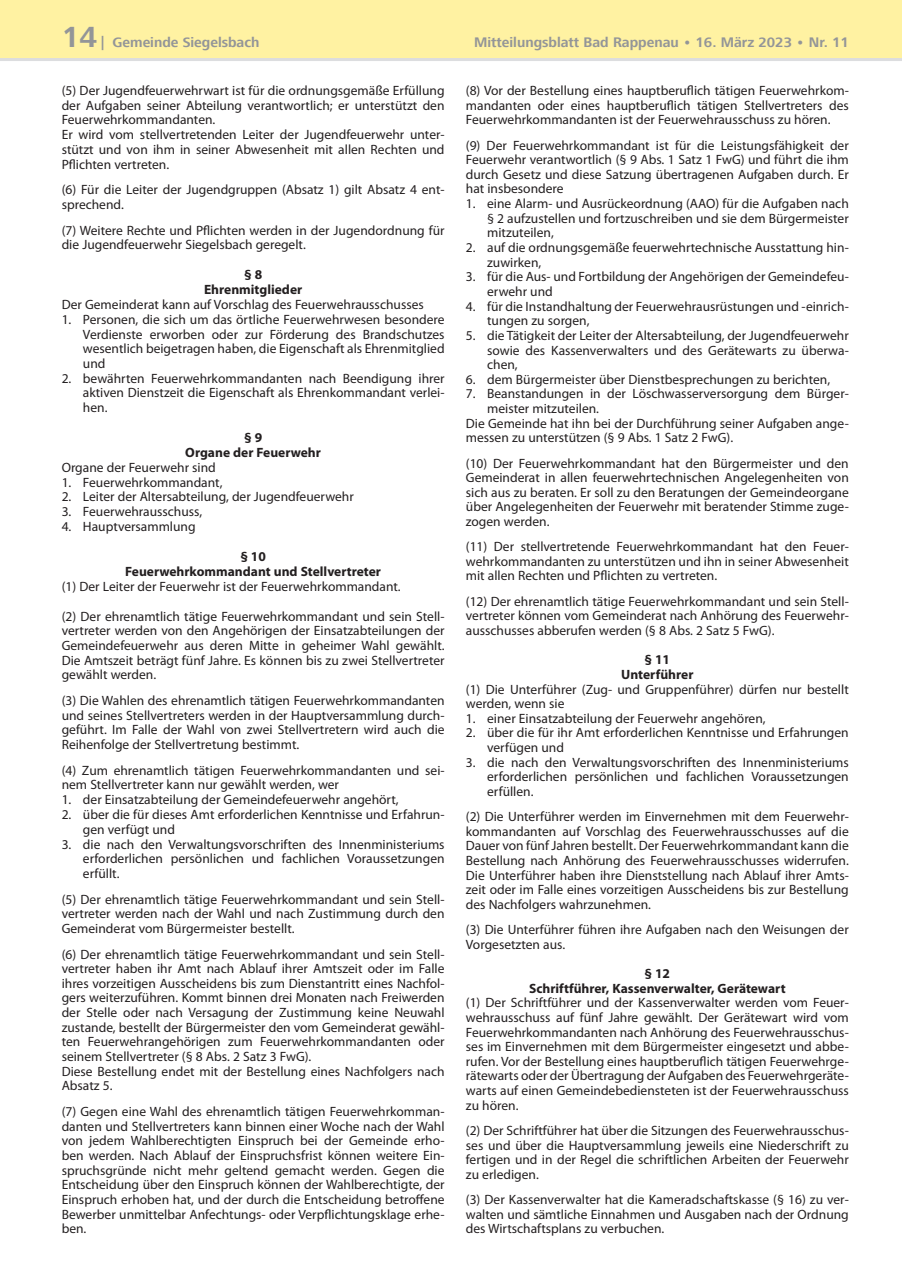
<style>
.page{position:relative;width:902px;height:1280px;background:#fff}
.page>*{position:absolute;margin:0;border:0;box-sizing:border-box;transform-origin:0 0}
.t1{font:700 14.25px "Frutiger Next LT";color:#939598}
.Grundtext{font:13.5px/14.7px "Myriad Pro";color:#231f20;text-align:justify}
.bfh_aufzaehlung_zahl{font:13.5px/14.7px "Myriad Pro";color:#231f20;text-align:justify}
.bfh_halbfett{font:700 13.5px "Myriad Pro";color:#231f20}
.s1{font-size:30px}
</style>
<div class="page">
<div style="left:0;top:0;width:901px;height:60px;background:#fff2a2"></div>
<hr style="left:0;top:58px;width:901px;height:3px;background:#dcdddf">
<hr style="left:901px;top:0;width:1px;height:60px;background:#fff2a2">
<p class="t1" style="left:62px;top:34px;width:199px"><span class="s1">14</span> | Gemeinde Siegelsbach</p>
<p class="t1" style="left:474px;top:34px;width:376px">Mitteilungsblatt Bad Rappenau • 16. März 2023 • Nr. 11</p>
<p class="Grundtext" style="left:62px;top:83px;width:384px">(5) Der Jugendfeuerwehrwart ist für die ordnungsgemäße Erfüllung der Aufgaben seiner Abteilung verantwortlich; er unterstützt den Feuerwehrkommandanten.</p>
<p class="Grundtext" style="left:62px;top:127px;width:384px">Er wird vom stellvertretenden Leiter der Jugendfeuerwehr unter&shy;stützt und von ihm in seiner Abwesenheit mit allen Rechten und Pflichten vertreten.</p>
<p class="Grundtext" style="left:62px;top:182px;width:384px">(6) Für die Leiter der Jugendgruppen (Absatz 1) gilt Absatz 4 ent&shy;sprechend.</p>
<p class="Grundtext" style="left:62px;top:223px;width:384px">(7) Weitere Rechte und Pflichten werden in der Jugendordnung für die Jugendfeuerwehr Siegelsbach geregelt.</p>
<p class="bfh_halbfett" style="left:244px;top:266px;width:20px">§ 8</p>
<p class="bfh_halbfett" style="left:204px;top:281px;width:100px">Ehrenmitglieder</p>
<p class="Grundtext" style="left:62px;top:297px;width:363px">Der Gemeinderat kann auf Vorschlag des Feuerwehrausschusses</p>
<p class="bfh_aufzaehlung_zahl" style="left:83px;top:312px;width:363px;text-indent:-21px">1. Personen, die sich um das örtliche Feuerwehrwesen besondere Verdienste erworben oder zur Förderung des Brandschutzes wesentlich beigetragen haben, die Eigenschaft als Ehrenmitglied und</p>
<p class="bfh_aufzaehlung_zahl" style="left:83px;top:371px;width:363px;text-indent:-21px">2. bewährten Feuerwehrkommandanten nach Beendigung ihrer aktiven Dienstzeit die Eigenschaft als Ehrenkommandant verlei&shy;hen.</p>
<p class="bfh_halbfett" style="left:244px;top:428px;width:20px">§ 9</p>
<p class="bfh_halbfett" style="left:185px;top:443px;width:137px">Organe der Feuerwehr</p>
<p class="Grundtext" style="left:62px;top:459px;width:156px">Organe der Feuerwehr sind</p>
<p class="bfh_aufzaehlung_zahl" style="left:62px;top:474px;width:162px">1. Feuerwehrkommandant,</p>
<p class="bfh_aufzaehlung_zahl" style="left:62px;top:489px;width:293px">2. Leiter der Altersabteilung, der Jugendfeuerwehr</p>
<p class="bfh_aufzaehlung_zahl" style="left:62px;top:504px;width:142px">3. Feuerwehrausschuss,</p>
<p class="bfh_aufzaehlung_zahl" style="left:62px;top:519px;width:135px">4. Hauptversammlung</p>
<p class="bfh_halbfett" style="left:240px;top:548px;width:27px">§ 10</p>
<p class="bfh_halbfett" style="left:125px;top:563px;width:257px">Feuerwehrkommandant und Stellvertreter</p>
<p class="Grundtext" style="left:62px;top:579px;width:340px">(1) Der Leiter der Feuerwehr ist der Feuerwehrkommandant.</p>
<p class="Grundtext" style="left:62px;top:609px;width:384px">(2) Der ehrenamtlich tätige Feuerwehrkommandant und sein Stell&shy;vertreter werden von den Angehörigen der Einsatzabteilungen der Gemeindefeuerwehr aus deren Mitte in geheimer Wahl gewählt.<br>Die Amtszeit beträgt fünf Jahre. Es können bis zu zwei Stellvertreter gewählt werden.</p>
<p class="Grundtext" style="left:62px;top:693px;width:384px">(3) Die Wahlen des ehrenamtlich tätigen Feuerwehrkommandanten und seines Stellvertreters werden in der Hauptversammlung durch&shy;geführt. Im Falle der Wahl von zwei Stellvertretern wird auch die Reihenfolge der Stellvertretung bestimmt.</p>
<p class="Grundtext" style="left:62px;top:762px;width:384px">(4) Zum ehrenamtlich tätigen Feuerwehrkommandanten und sei&shy;nem Stellvertreter kann nur gewählt werden, wer</p>
<p class="bfh_aufzaehlung_zahl" style="left:62px;top:792px;width:338px">1. der Einsatzabteilung der Gemeindefeuerwehr angehört,</p>
<p class="bfh_aufzaehlung_zahl" style="left:83px;top:807px;width:363px;text-indent:-21px">2. über die für dieses Amt erforderlichen Kenntnisse und Erfahrun&shy;gen verfügt und</p>
<p class="bfh_aufzaehlung_zahl" style="left:83px;top:836px;width:363px;text-indent:-21px">3. die nach den Verwaltungsvorschriften des Innenministeriums erforderlichen persönlichen und fachlichen Voraussetzungen erfüllt.</p>
<p class="Grundtext" style="left:62px;top:891px;width:384px">(5) Der ehrenamtlich tätige Feuerwehrkommandant und sein Stell&shy;vertreter werden nach der Wahl und nach Zustimmung durch den Gemeinderat vom Bürgermeister bestellt.</p>
<p class="Grundtext" style="left:62px;top:946px;width:384px">(6) Der ehrenamtlich tätige Feuerwehrkommandant und sein Stell&shy;vertreter haben ihr Amt nach Ablauf ihrer Amtszeit oder im Falle ihres vorzeitigen Ausscheidens bis zum Dienstantritt eines Nachfol&shy;gers weiterzuführen. Kommt binnen drei Monaten nach Freiwerden der Stelle oder nach Versagung der Zustimmung keine Neuwahl zustande, bestellt der Bürgermeister den vom Gemeinderat gewähl&shy;ten Feuerwehrangehörigen zum Feuerwehrkommandanten oder seinem Stellvertreter (§ 8 Abs. 2 Satz 3 FwG).</p>
<p class="Grundtext" style="left:62px;top:1064px;width:384px">Diese Bestellung endet mit der Bestellung eines Nachfolgers nach<br>Absatz 5.</p>
<p class="Grundtext" style="left:62px;top:1104px;width:384px">(7) Gegen eine Wahl des ehrenamtlich tätigen Feuerwehrkomman&shy;danten und Stellvertreters kann binnen einer Woche nach der Wahl von jedem Wahlberechtigten Einspruch bei der Gemeinde erho&shy;ben werden. Nach Ablauf der Einspruchsfrist können weitere Ein&shy;spruchsgründe nicht mehr geltend gemacht werden. Gegen die Entscheidung über den Einspruch können der Wahlberechtigte, der Einspruch erhoben hat, und der durch die Entscheidung betroffene Bewerber unmittelbar Anfechtungs- oder Verpflichtungsklage erhe&shy;ben.</p>
<p class="Grundtext" style="left:466px;top:83px;width:384px">(8) Vor der Bestellung eines hauptberuflich tätigen Feuerwehrkom&shy;mandanten oder eines hauptberuflich tätigen Stellvertreters des Feuerwehrkommandanten ist der Feuerwehrausschuss zu hören.</p>
<p class="Grundtext" style="left:466px;top:138px;width:384px">(9) Der Feuerwehrkommandant ist für die Leistungsfähigkeit der Feuerwehr verantwortlich (§ 9 Abs. 1 Satz 1 FwG) und führt die ihm durch Gesetz und diese Satzung übertragenen Aufgaben durch. Er hat insbesondere</p>
<p class="bfh_aufzaehlung_zahl" style="left:487px;top:196px;width:363px;text-indent:-21px">1. eine Alarm- und Ausrückeordnung (AAO) für die Aufgaben nach § 2 aufzustellen und fortzuschreiben und sie dem Bürgermeister mitzuteilen,</p>
<p class="bfh_aufzaehlung_zahl" style="left:487px;top:240px;width:363px;text-indent:-21px">2. auf die ordnungsgemäße feuerwehrtechnische Ausstattung hin&shy;zuwirken,</p>
<p class="bfh_aufzaehlung_zahl" style="left:487px;top:269px;width:363px;text-indent:-21px">3. für die Aus- und Fortbildung der Angehörigen der Gemeindefeu&shy;erwehr und</p>
<p class="bfh_aufzaehlung_zahl" style="left:487px;top:298px;width:363px;text-indent:-21px">4. für die Instandhaltung der Feuerwehrausrüstungen und -einrich&shy;tungen zu sorgen,</p>
<p class="bfh_aufzaehlung_zahl" style="left:487px;top:328px;width:363px;text-indent:-21px">5. die Tätigkeit der Leiter der Altersabteilung, der Jugendfeuerwehr sowie des Kassenverwalters und des Gerätewarts zu überwa&shy;chen,</p>
<p class="bfh_aufzaehlung_zahl" style="left:466px;top:372px;width:366px">6. dem Bürgermeister über Dienstbesprechungen zu berichten,</p>
<p class="bfh_aufzaehlung_zahl" style="left:487px;top:386px;width:363px;text-indent:-21px">7. Beanstandungen in der Löschwasserversorgung dem Bürger&shy;meister mitzuteilen.</p>
<p class="Grundtext" style="left:466px;top:416px;width:384px">Die Gemeinde hat ihn bei der Durchführung seiner Aufgaben ange&shy;messen zu unterstützen (§ 9 Abs. 1 Satz 2 FwG).</p>
<p class="Grundtext" style="left:466px;top:455px;width:384px">(10) Der Feuerwehrkommandant hat den Bürgermeister und den Gemeinderat in allen feuerwehrtechnischen Angelegenheiten von sich aus zu beraten. Er soll zu den Beratungen der Gemeindeorgane über Angelegenheiten der Feuerwehr mit beratender Stimme zuge&shy;zogen werden.</p>
<p class="Grundtext" style="left:466px;top:539px;width:384px">(11) Der stellvertretende Feuerwehrkommandant hat den Feuer&shy;wehrkommandanten zu unterstützen und ihn in seiner Abwesenheit mit allen Rechten und Pflichten zu vertreten.</p>
<p class="Grundtext" style="left:466px;top:593px;width:384px">(12) Der ehrenamtlich tätige Feuerwehrkommandant und sein Stell&shy;vertreter können vom Gemeinderat nach Anhörung des Feuerwehr&shy;ausschusses abberufen werden (§ 8 Abs. 2 Satz 5 FwG).</p>
<p class="bfh_halbfett" style="left:644px;top:651px;width:27px">§ 11</p>
<p class="bfh_halbfett" style="left:621px;top:665px;width:74px">Unterführer</p>
<p class="Grundtext" style="left:466px;top:681px;width:384px">(1) Die Unterführer (Zug- und Gruppenführer) dürfen nur bestellt werden, wenn sie</p>
<p class="bfh_aufzaehlung_zahl" style="left:466px;top:711px;width:301px">1. einer Einsatzabteilung der Feuerwehr angehören,</p>
<p class="bfh_aufzaehlung_zahl" style="left:487px;top:725px;width:363px;text-indent:-21px">2. über die für ihr Amt erforderlichen Kenntnisse und Erfahrungen verfügen und</p>
<p class="bfh_aufzaehlung_zahl" style="left:487px;top:755px;width:363px;text-indent:-21px">3. die nach den Verwaltungsvorschriften des Innenministeriums erforderlichen persönlichen und fachlichen Voraussetzungen erfüllen.</p>
<p class="Grundtext" style="left:466px;top:809px;width:384px">(2) Die Unterführer werden im Einvernehmen mit dem Feuerwehr&shy;kommandanten auf Vorschlag des Feuerwehrausschusses auf die Dauer von fünf Jahren bestellt. Der Feuerwehrkommandant kann die Bestellung nach Anhörung des Feuerwehrausschusses widerrufen.<br>Die Unterführer haben ihre Dienststellung nach Ablauf ihrer Amts&shy;zeit oder im Falle eines vorzeitigen Ausscheidens bis zur Bestellung des Nachfolgers wahrzunehmen.</p>
<p class="Grundtext" style="left:466px;top:922px;width:384px">(3) Die Unterführer führen ihre Aufgaben nach den Weisungen der<br>Vorgesetzten aus.</p>
<p class="bfh_halbfett" style="left:644px;top:965px;width:27px">§ 12</p>
<p class="bfh_halbfett" style="left:529px;top:979px;width:258px">Schriftführer, Kassenverwalter, Gerätewart</p>
<p class="Grundtext" style="left:466px;top:995px;width:384px">(1) Der Schriftführer und der Kassenverwalter werden vom Feuer&shy;wehrausschuss auf fünf Jahre gewählt. Der Gerätewart wird vom Feuerwehrkommandanten nach Anhörung des Feuerwehrausschus&shy;ses im Einvernehmen mit dem Bürgermeister eingesetzt und abbe&shy;rufen. Vor der Bestellung eines hauptberuflich tätigen Feuerwehrge&shy;rätewarts oder der Übertragung der Aufgaben des Feuerwehrgeräte&shy;warts auf einen Gemeindebediensteten ist der Feuerwehrausschuss zu hören.</p>
<p class="Grundtext" style="left:466px;top:1123px;width:384px">(2) Der Schriftführer hat über die Sitzungen des Feuerwehrausschus&shy;ses und über die Hauptversammlung jeweils eine Niederschrift zu fertigen und in der Regel die schriftlichen Arbeiten der Feuerwehr zu erledigen.</p>
<p class="Grundtext" style="left:466px;top:1192px;width:384px">(3) Der Kassenverwalter hat die Kameradschaftskasse (§ 16) zu ver&shy;walten und sämtliche Einnahmen und Ausgaben nach der Ordnung des Wirtschaftsplans zu verbuchen.</p>
</div>
